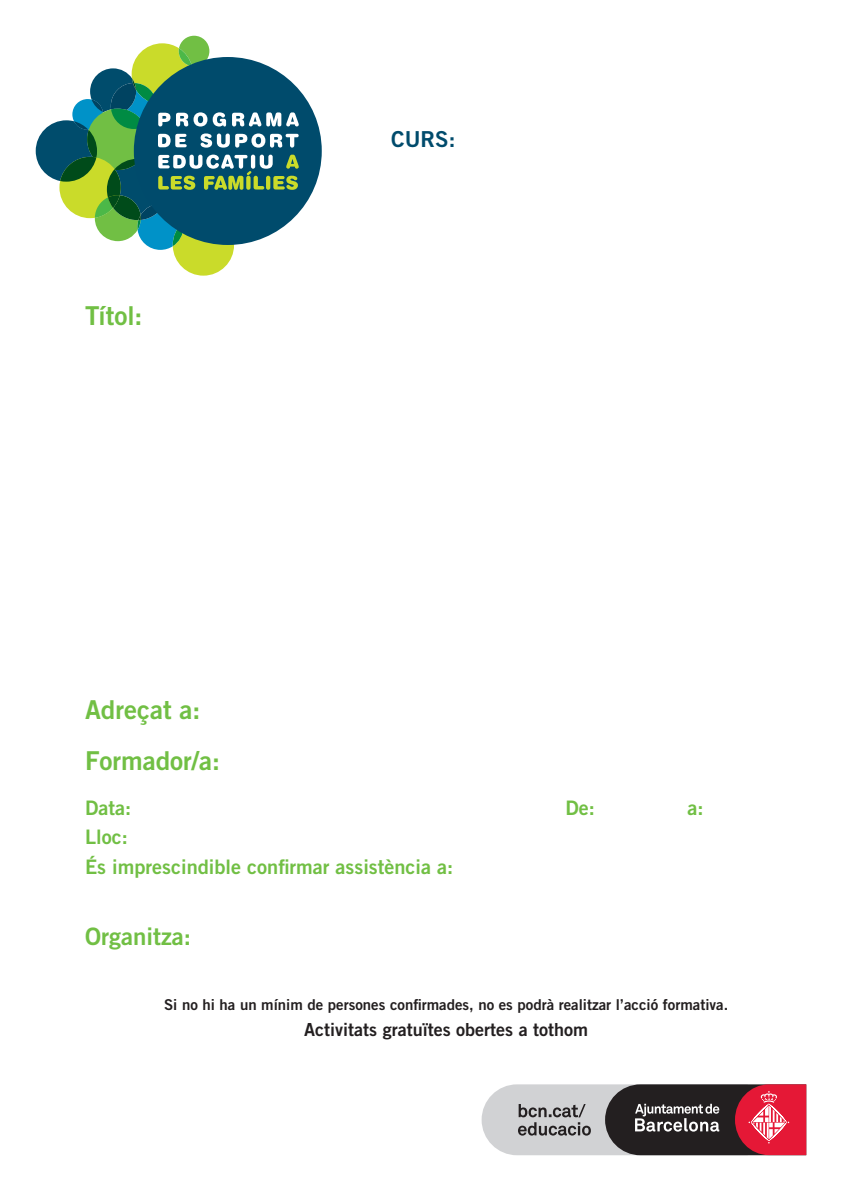
<style>
.page{position:relative;width:842px;height:1191px;background:#fff}
.page>*{position:absolute;margin:0;border:0;box-sizing:border-box;transform-origin:0 0}
.t1{font:26px "Trade Gothic LT Std Bd 2";color:#71bf44}
.t2{font:24px "Trade Gothic LT Std Bd 2";color:#71bf44}
.t3{font:22px "Trade Gothic LT Std Bd 2";color:#004b6c}
.t4{font:20px/29.7px "Trade Gothic LT Std Bd 2";color:#71bf44}
.t5{font:18px "Trade Gothic LT Std Bd 2";color:#231f20}
.t6{font:15px "Trade Gothic LT Std Bd 2";color:#231f20}
</style>
<div class="page">
<div style="left:134px;top:57px;width:188px;height:188px;background:#004b6c;border-radius:50%"></div>
<svg style="left:36px;top:36px;width:263px;height:240px"></svg>
<svg style="left:482px;top:1084px;width:324px;height:71px;background:#936f75"></svg>
<h1 class="t1" style="left:85px;top:299px;width:59px">Títol:</h1>
<h1 class="t1" style="left:85px;top:694px;width:117px">Adreçat a:</h1>
<h1 class="t1" style="left:85px;top:745px;width:137px">Formador/a:</h1>
<h3 class="t3" style="left:391px;top:125px;width:66px">CURS:</h3>
<h3 class="t4" style="left:85px;top:792px;width:48px">Data:</h3>
<h3 class="t4" style="left:566px;top:792px;width:31px">De:</h3>
<h3 class="t4" style="left:687px;top:792px;width:18px">a:</h3>
<h3 class="t4" style="left:85px;top:822px;width:370px">Lloc:<br>És imprescindible confirmar assistència a:</h3>
<h2 class="t2" style="left:85px;top:921px;width:107px">Organitza:</h2>
<p class="t6" style="left:164px;top:995px;width:566px">Si no hi ha un mínim de persones confirmades, no es podrà realitzar l’acció formativa.</p>
<p class="t5" style="left:304px;top:1018px;width:285px">Activitats gratuïtes obertes a tothom</p>
</div>
